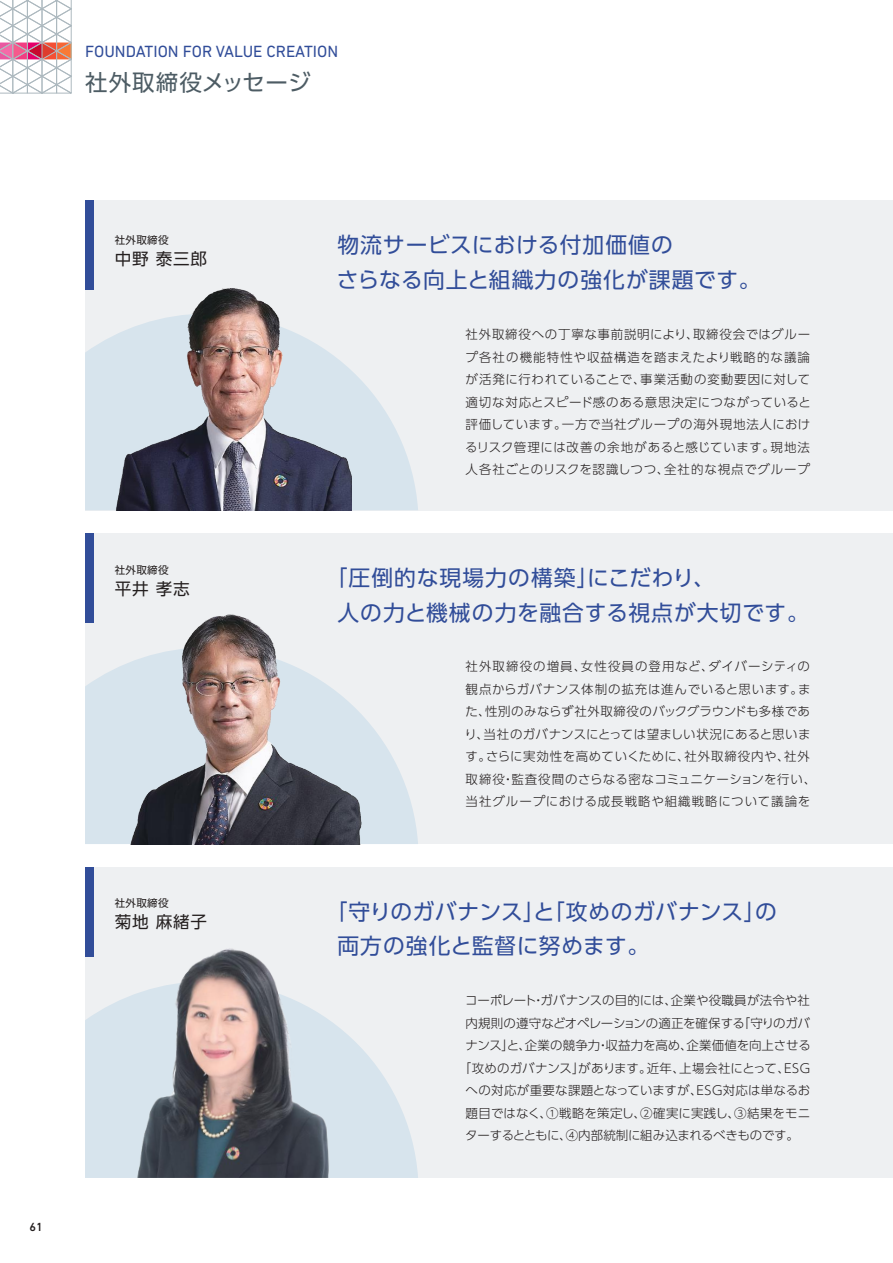
<style>
.page{position:relative;width:893px;height:1263px;background:#fff}
.page>*{position:absolute;margin:0;border:0;box-sizing:border-box;transform-origin:0 0}
.t1{font:22.5px "UD Shin Go Pr 6";letter-spacing:.025em;color:#4d5c64}
.t2{font:21.75px/34.5px "UD Shin Go Pr 6";letter-spacing:.035em;color:#314d99}
.t3{font:16.5px "DIN Next LT Pro";color:#314d99}
.t4{font:16.5px "UD Shin Go Pr 6";letter-spacing:.05em;color:#241f1f}
.t5{font:300 12.45px/22.5px "UD Shin Go Pr 6";color:#241f1f;text-align:center}
.t6{font:300 12.45px/22.5px "UD Shin Go Pr 6";letter-spacing:.05em;color:#241f1f}
.t7{font:300 12.45px/22.5px "UD Shin Go Pr 6";letter-spacing:.02em;color:#241f1f;text-align:justify}
.t8{font:500 12px "DIN Next LT Pro";color:#241f1f}
.t9{font:10.5px "UD Shin Go Pr 6";letter-spacing:.03em;color:#241f1f}
</style>
<div class="page">
<div style="left:85px;top:200px;width:808px;height:310px;background:#eef0f2"></div>
<div style="left:85px;top:200px;width:9px;height:89px;background:#314d99"></div>
<svg style="left:85px;top:343px;width:333px;height:167px;fill:#d7e4ed"></svg>
<img style="left:101px;top:288px;width:251px;height:222px">
<div style="left:85px;top:867px;width:808px;height:311px;background:#eef0f2"></div>
<div style="left:85px;top:867px;width:9px;height:90px;background:#314d99"></div>
<svg style="left:342px;top:1030px;width:76px;height:148px;fill:#d7e4ed"></svg>
<img style="left:85px;top:948px;width:257px;height:230px">
<div style="left:85px;top:534px;width:808px;height:310px;background:#eef0f2"></div>
<div style="left:85px;top:534px;width:9px;height:89px;background:#314d99"></div>
<svg style="left:380px;top:738px;width:38px;height:106px;fill:#d7e4ed"></svg>
<img style="left:85px;top:614px;width:295px;height:230px">
<svg style="left:0;top:0;width:72px;height:94px"></svg>
<h3 class="t3" style="left:85px;top:42px;width:255px">FOUNDATION FOR VALUE CREATION</h3>
<h1 class="t1" style="left:85px;top:64px;width:227px">社外取締役メッセージ</h1>
<p class="t9" style="left:115px;top:231px;width:55px">社外取締役</p>
<h3 class="t4" style="left:115px;top:245px;width:94px">中野 泰三郎</h3>
<p class="t9" style="left:115px;top:562px;width:55px">社外取締役</p>
<h3 class="t4" style="left:115px;top:575px;width:76px">平井 孝志</h3>
<p class="t9" style="left:115px;top:894px;width:55px">社外取締役</p>
<h3 class="t4" style="left:115px;top:908px;width:94px">菊地 麻緒子</h3>
<p class="t8" style="left:30px;top:1220px;width:15px">61</p>
<h2 class="t2" style="left:337px;top:227px;width:425px">物流サービスにおける付加価値の<br>さらなる向上と組織力の強化が課題です。</h2>
<p class="t7" style="left:465px;top:323px;width:347px">社外取締役への丁寧な事前説明により、取締役会ではグループ各社の機能特性や収益構造を踏まえたより戦略的な議論が活発に行われていることで、事業活動の変動要因に対して適切な対応とスピード感のある意思決定につながっていると評価しています。一方で当社グループの海外現地法人におけるリスク管理には改善の余地があると感じています。現地法人各社ごとのリスクを認識しつつ、全社的な視点でグループ</p>
<h2 class="t2" style="left:337px;top:560px;width:473px;text-indent:-12px">「圧倒的な現場力の構築」にこだわり、<br>人の力と機械の力を融合する視点が大切です。</h2>
<p class="t6" style="left:464px;top:655px;width:353px">社外取締役の増員、女性役員の登用など、ダイバーシティの観点からガバナンス体制の拡充は進んでいると思います。また、性別のみならず社外取締役のバックグラウンドも多様であり、当社のガバナンスにとっては望ましい状況にあると思います。さらに実効性を高めていくために、社外取締役内や、社外取締役・監査役間のさらなる密なコミュニケーションを行い、当社グループにおける成長戦略や組織戦略について議論を</p>
<h2 class="t2" style="left:337px;top:894px;width:441px;text-indent:-12px">「守りのガバナンス」と「攻めのガバナンス」の両方の強化と監督に努めます。</h2>
<p class="t5" style="left:459px;top:989px;width:353px">コーポレート・ガバナンスの目的には、企業や役職員が法令や社内規則の遵守などオペレーションの適正を確保する「守りのガバナンス」と、企業の競争力・収益力を高め、企業価値を向上させる「攻めのガバナンス」があります。近年、上場会社にとって、ESGへの対応が重要な課題となっていますが、ESG対応は単なるお題目ではなく、①戦略を策定し、②確実に実践し、③結果をモニターするとともに、④内部統制に組み込まれるべきものです。</p>
</div>
